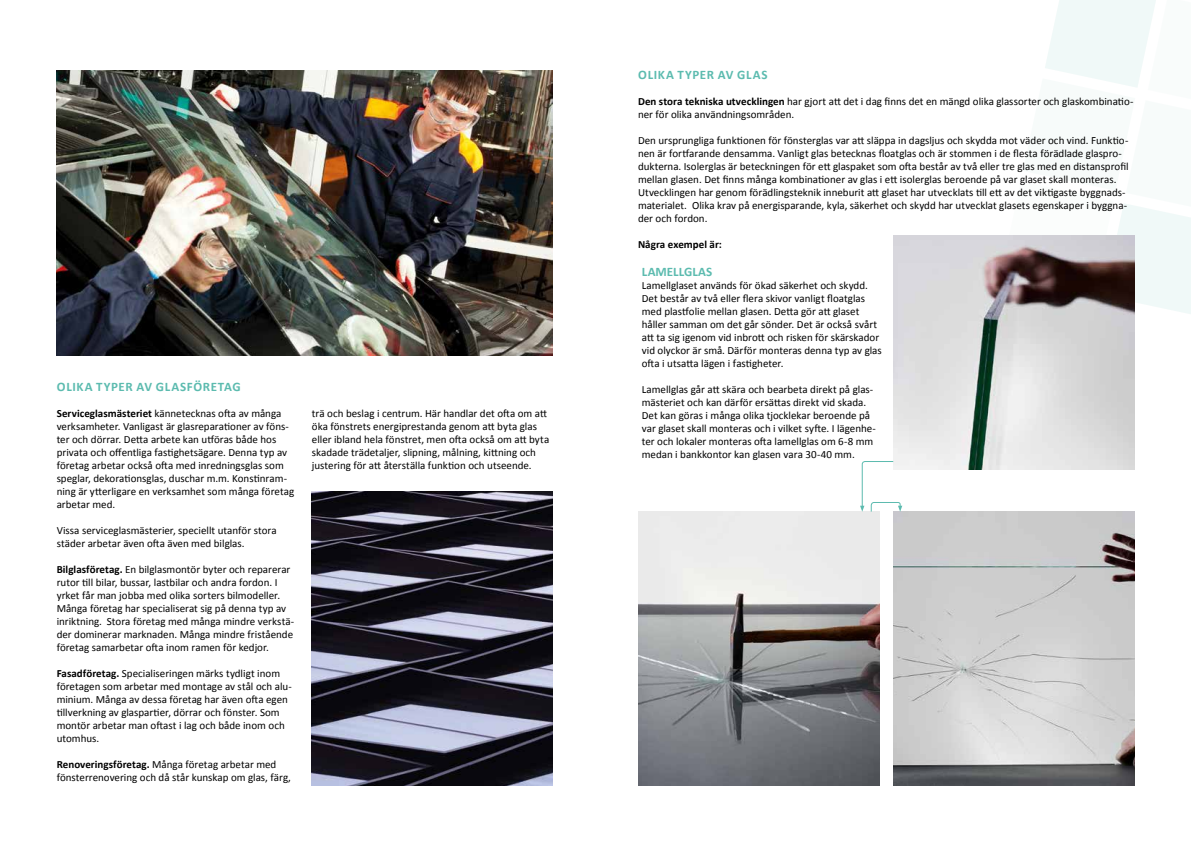
<style>
.page{position:relative;width:1191px;height:842px;background:#fff}
.page>*{position:absolute;margin:0;border:0;box-sizing:border-box;transform-origin:0 0}
.t1{font:700 13px "Calibri";letter-spacing:.045em;color:#5cbbaf}
.t2{font:700 13px "Calibri";color:#5cbbaf}
.t3{font:11px/13px "Calibri";color:#000}
.t4{font:700 11px "Calibri";color:#000}
.s1{font-weight:700}
</style>
<div class="page">
<svg style="left:1001px;top:0;width:190px;height:316px"></svg>
<img style="left:893px;top:512px;width:241px;height:273px">
<img style="left:893px;top:236px;width:241px;height:233px">
<img style="left:638px;top:512px;width:241px;height:273px">
<img style="left:57px;top:71px;width:496px;height:284px">
<img style="left:312px;top:492px;width:241px;height:293px">
<svg style="left:860px;top:461px;width:42px;height:51px"></svg>
<p class="t1" style="left:57px;top:378px;width:185px">OLIKA TYPER AV GLASFÖRETAG</p>
<p class="t3" style="left:57px;top:407px;width:239px"><span class="s1">Serviceglasmästeriet</span> kännetecknas ofta av många verksamheter. Vanligast är glasreparationer av föns&shy;ter och dörrar. Detta arbete kan utföras både hos privata och offentliga fastighetsägare. Denna typ av företag arbetar också ofta med inredningsglas som speglar, dekorationsglas, duschar m.m. Konstinram&shy;ning är ytterligare en verksamhet som många företag arbetar med.</p>
<p class="t3" style="left:57px;top:524px;width:221px">Vissa serviceglasmästerier, speciellt utanför stora städer arbetar även ofta även med bilglas.</p>
<p class="t3" style="left:57px;top:563px;width:239px"><span class="s1">Bilglasföretag.</span> En bilglasmontör byter och reparerar rutor till bilar, bussar, lastbilar och andra fordon. I yrket får man jobba med olika sorters bilmodeller.<br>Många företag har specialiserat sig på denna typ av inriktning. Stora företag med många mindre verkstä&shy;der dominerar marknaden. Många mindre fristående företag samarbetar ofta inom ramen för kedjor.</p>
<p class="t3" style="left:57px;top:667px;width:237px"><span class="s1">Fasadföretag.</span> Specialiseringen märks tydligt inom företagen som arbetar med montage av stål och alu&shy;minium. Många av dessa företag har även ofta egen tillverkning av glaspartier, dörrar och fönster. Som montör arbetar man oftast i lag och både inom och utomhus.</p>
<p class="t3" style="left:57px;top:758px;width:236px"><span class="s1">Renoveringsföretag.</span> Många företag arbetar med fönsterrenovering och då står kunskap om glas, färg,</p>
<p class="t3" style="left:312px;top:407px;width:239px">trä och beslag i centrum. Här handlar det ofta om att öka fönstrets energiprestanda genom att byta glas eller ibland hela fönstret, men ofta också om att byta skadade trädetaljer, slipning, målning, kittning och justering för att återställa funktion och utseende.</p>
<p class="t1" style="left:638px;top:67px;width:131px">OLIKA TYPER AV GLAS</p>
<p class="t3" style="left:638px;top:95px;width:497px"><span class="s1">Den stora tekniska utvecklingen</span> har gjort att det i dag finns det en mängd olika glassorter och glaskombinatio&shy;ner för olika användningsområden.</p>
<p class="t3" style="left:638px;top:134px;width:492px">Den ursprungliga funktionen för fönsterglas var att släppa in dagsljus och skydda mot väder och vind. Funktio&shy;nen är fortfarande densamma. Vanligt glas betecknas floatglas och är stommen i de flesta förädlade glaspro&shy;dukterna. Isolerglas är beteckningen för ett glaspaket som ofta består av två eller tre glas med en distansprofil mellan glasen. Det finns många kombinationer av glas i ett isolerglas beroende på var glaset skall monteras.<br>Utvecklingen har genom förädlingsteknik inneburit att glaset har utvecklats till ett av det viktigaste byggnads&shy;materialet. Olika krav på energisparande, kyla, säkerhet och skydd har utvecklat glasets egenskaper i byggna&shy;der och fordon.</p>
<p class="t4" style="left:638px;top:238px;width:85px">Några exempel är:</p>
<p class="t2" style="left:642px;top:264px;width:72px">LAMELLGLAS</p>
<p class="t3" style="left:642px;top:279px;width:241px">Lamellglaset används för ökad säkerhet och skydd.<br>Det består av två eller flera skivor vanligt floatglas med plastfolie mellan glasen. Detta gör att glaset håller samman om det går sönder. Det är också svårt att ta sig igenom vid inbrott och risken för skärskador vid olyckor är små. Därför monteras denna typ av glas ofta i utsatta lägen i fastigheter.</p>
<p class="t3" style="left:642px;top:383px;width:235px">Lamellglas går att skära och bearbeta direkt på glas&shy;mästeriet och kan därför ersättas direkt vid skada.<br>Det kan göras i många olika tjocklekar beroende på var glaset skall monteras och i vilket syfte. I lägenhe&shy;ter och lokaler monteras ofta lamellglas om 6-8 mm medan i bankkontor kan glasen vara 30-40 mm.</p>
</div>
